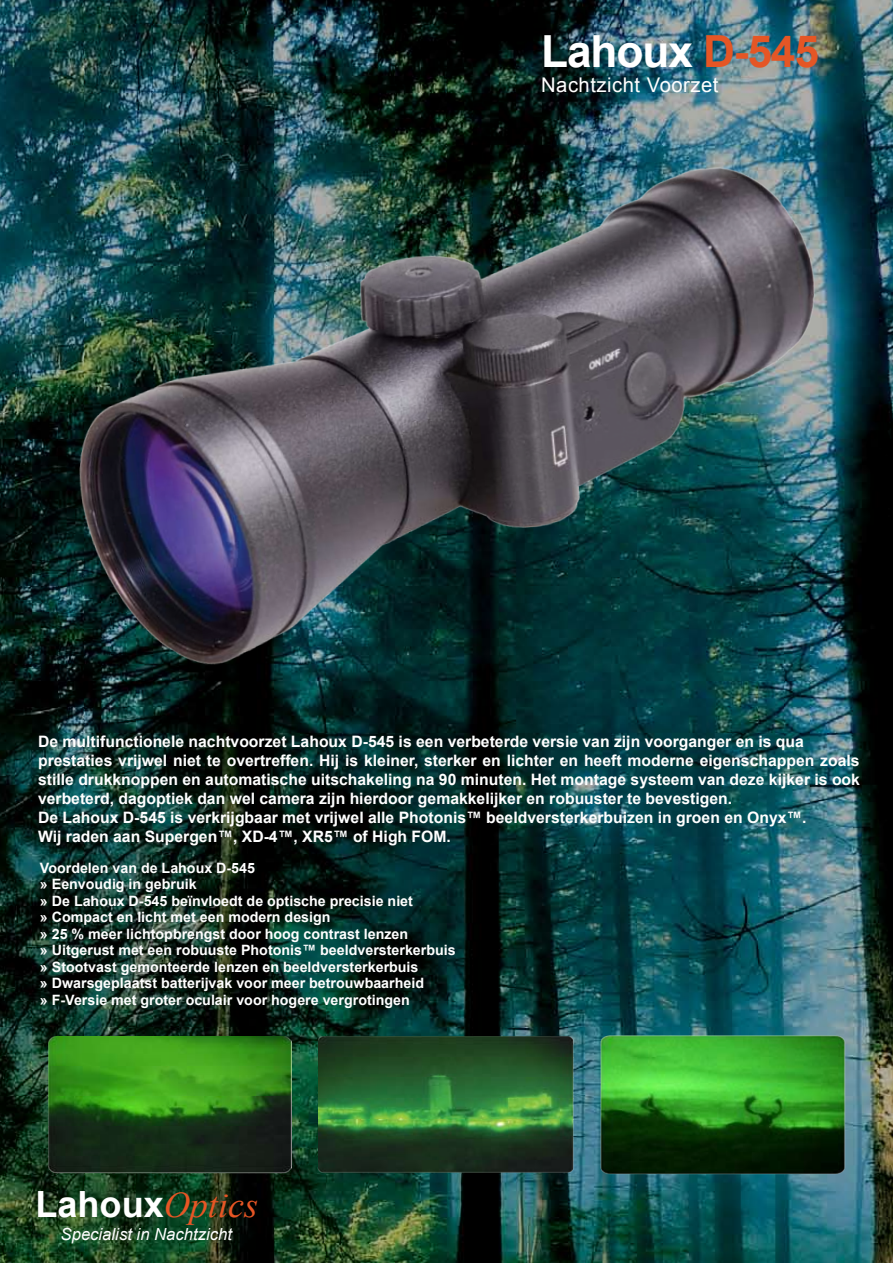
<style>
.page{position:relative;width:893px;height:1263px;background:#fff}
.page>*{position:absolute;margin:0;border:0;box-sizing:border-box;transform-origin:0 0}
.t1{font:700 44.25px "Arial";letter-spacing:-.025em;color:#fff}
.t2{font:700 36.15px "Arial";color:#fff}
.t3{font:20.25px "Arial";letter-spacing:.025em;color:#fff}
.t4{font:italic 16.65px "Arial";color:#fff}
.t5{font:700 15.75px/18.9px "Arial";color:#fff}
.t6{font:700 14.25px/16.5px "Arial";color:#fff}
.s1{color:#e55625}
.s2{font-family:"Times New Roman";font-weight:400;font-style:italic;color:#e75625}
</style>
<div class="page">
<img style="left:0;top:0;width:893px;height:1263px">
<img style="left:0;top:48px;width:893px;height:740px">
<img style="left:319px;top:1036px;width:255px;height:136px">
<img style="left:596px;top:1035px;width:252px;height:141px">
<img style="left:48px;top:1036px;width:243px;height:140px">
<h1 class="t1" style="left:541px;top:22px;width:279px">Lahoux <span class="s1">D-545</span></h1>
<p class="t3" style="left:541px;top:71px;width:179px">Nachtzicht Voorzet</p>
<p class="t5" style="left:38px;top:732px;width:823px">De multifunctionele nachtvoorzet Lahoux D-545 is een verbeterde versie van zijn voorganger en is qua prestaties vrijwel niet te overtreffen. Hij is kleiner, sterker en lichter en heeft moderne eigenschappen zoals stille drukknoppen en automatische uitschakeling na 90 minuten. Het montage systeem van deze kijker is ook verbeterd, dagoptiek dan wel camera zijn hierdoor gemakkelijker en robuuster te bevestigen.<br>De Lahoux D-545 is verkrijgbaar met vrijwel alle Photonis™ beeldversterkerbuizen in groen en Onyx™.<br>Wij raden aan Supergen™, XD-4™, XR5™ of High FOM.</p>
<p class="t6" style="left:40px;top:860px;width:417px">Voordelen van de Lahoux D-545<br>» Eenvoudig in gebruik<br>» De Lahoux D-545 beïnvloedt de optische precisie niet<br>» Compact en licht met een modern design<br>» 25 % meer lichtopbrengst door hoog contrast lenzen<br>» Uitgerust met een robuuste Photonis™ beeldversterkerbuis » Stootvast gemonteerde lenzen en beeldversterkerbuis<br>» Dwarsgeplaatst batterijvak voor meer betrouwbaarheid<br>» F-Versie met groter oculair voor hogere vergrotingen</p>
<h2 class="t2" style="left:35px;top:1180px;width:224px">Lahoux<span class="s2">Optics</span></h2>
<p class="t4" style="left:61px;top:1224px;width:173px">Specialist in Nachtzicht</p>
</div>
